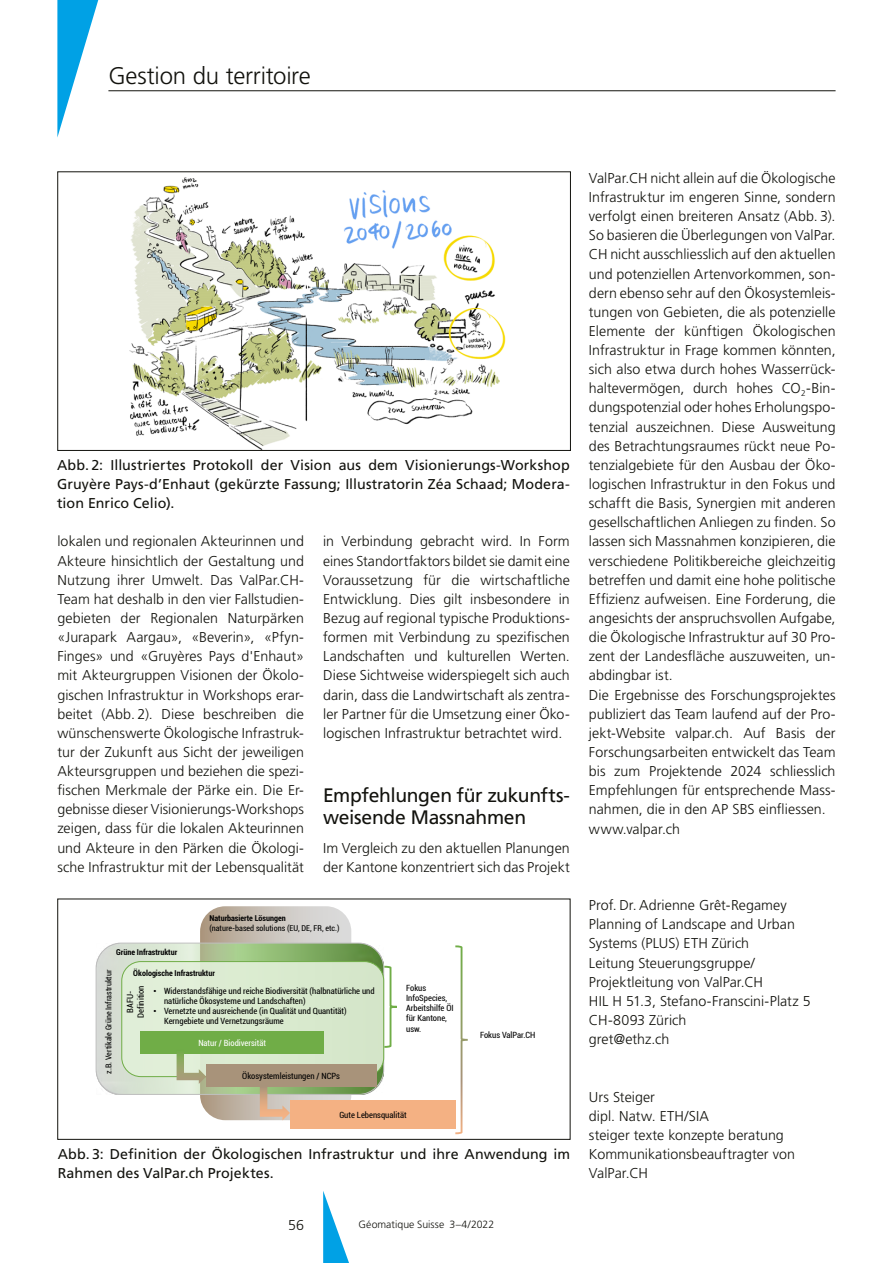
<style>
.page{position:relative;width:893px;height:1263px;background:#fff}
.page>*{position:absolute;margin:0;border:0;box-sizing:border-box;transform-origin:0 0}
.t1{font:300 24px "Frutiger LT Std";letter-spacing:-.01em;color:#12120d}
.t2{font:19.5px/22.4px "Frutiger LT Std";letter-spacing:-.015em;color:#12120d}
.t3{font:300 14.25px/19.2px "Frutiger LT Std";letter-spacing:.005em;color:#12120d}
.t4{font:14.25px/19.2px "Frutiger LT Std";letter-spacing:.005em;color:#12120d;text-align:justify}
.t5{font:300 10.5px "Frutiger LT Std";color:#12120d}
.t6{font:condensed 8.55px/10.4px "Roboto";color:#000}
.t7{font:condensed 8.55px "Roboto";color:#fff}
.t8{font:condensed 8.1px "Roboto";color:#000}
.t9{font:700 condensed 8.1px "Roboto";color:#000}
.s1{font-family:"Arial";font-stretch:normal}
</style>
<div class="page">
<svg style="left:57px;top:0;width:42px;height:138px"></svg>
<svg style="left:323px;top:1191px;width:26px;height:72px"></svg>
<hr style="left:108px;top:90px;width:728px;height:1px;background:#12120d">
<img style="left:96px;top:943px;width:288px;height:151px">
<div style="left:122px;top:961px;width:262px;height:115px;background:#e2f0d9;border-radius:19px;opacity:.9"></div>
<div style="left:140px;top:1032px;width:184px;height:22px;background:#70ad47"></div>
<div style="left:206px;top:1065px;width:170px;height:22px;background:#a8937a"></div>
<div style="left:290px;top:1101px;width:166px;height:28px;background:#f4b183"></div>
<svg style="left:177px;top:906px;width:174px;height:214px"></svg>
<svg style="left:382px;top:965px;width:15px;height:84px"></svg>
<svg style="left:455px;top:945px;width:13px;height:189px"></svg>
<div style="left:57px;top:899px;width:513px;height:241px;border:1px solid #12120d"></div>
<img style="left:129px;top:177px;width:377px;height:272px">
<div style="left:57px;top:171px;width:514px;height:280px;border:1px solid #12120d"></div>
<h1 class="t1" style="left:108px;top:62px;width:204px">Gestion du territoire</h1>
<p class="t4" style="left:57px;top:455px;width:514px">Abb. 2: Illustriertes Protokoll der Vision aus dem Visionierungs-Workshop Gruyère Pays-d’Enhaut (gekürzte Fassung; Illustratorin Zéa Schaad; Modera&shy;tion Enrico Celio).</p>
<p class="t3" style="left:57px;top:532px;width:248px;text-align:justify">lokalen und regionalen Akteurinnen und Akteure hinsichtlich der Gestaltung und Nutzung ihrer Umwelt. Das ValPar.CH-Team hat deshalb in den vier Fallstudien&shy;gebieten der Regionalen Naturpärken «Jurapark Aargau», «Beverin», «Pfyn-Finges» und «Gruyères Pays d'Enhaut» mit Akteurgruppen Visionen der Ökolo&shy;gischen Infrastruktur in Workshops erar&shy;beitet (Abb. 2). Diese beschreiben die wünschenswerte Ökologische Infrastruk&shy;tur der Zukunft aus Sicht der jeweiligen Akteursgruppen und beziehen die spezi&shy;fischen Merkmale der Pärke ein. Die Er&shy;gebnisse dieser Visionierungs-Workshops zeigen, dass für die lokalen Akteurinnen und Akteure in den Pärken die Ökologi&shy;sche Infrastruktur mit der Lebensqualität</p>
<p class="t3" style="left:323px;top:532px;width:248px;text-align:justify">in Verbindung gebracht wird. In Form eines Standortfaktors bildet sie damit eine Voraussetzung für die wirtschaftliche Entwicklung. Dies gilt insbesondere in Bezug auf regional typische Produktions&shy;formen mit Verbindung zu spezifischen Landschaften und kulturellen Werten.<br>Diese Sichtweise widerspiegelt sich auch darin, dass die Landwirtschaft als zentra&shy;ler Partner für die Umsetzung einer Öko&shy;logischen Infrastruktur betrachtet wird.</p>
<h2 class="t2" style="left:323px;top:784px;width:248px">Empfehlungen für zukunfts&shy;weisende Massnahmen</h2>
<p class="t3" style="left:323px;top:838px;width:248px">Im Vergleich zu den aktuellen Planungen der Kantone konzentriert sich das Projekt</p>
<p class="t9" style="left:209px;top:912px;width:78px">Naturbasierte Lösungen</p>
<p class="t8" style="left:209px;top:922px;width:132px">(nature-based solutions (EU, DE, FR, etc.)</p>
<p class="t9" style="left:116px;top:946px;width:62px">Grüne Infrastruktur</p>
<p class="t6" style="left:164px;top:985px;width:212px;text-indent:-11px"><span class="s1">•</span> Widerstandsfähige und reiche Biodiversität (halbnatürliche und natürliche Ökosysteme und Landschaften)</p>
<p class="t6" style="left:164px;top:1005px;width:184px;text-indent:-11px"><span class="s1">•</span> Vernetzte und ausreichende (in Qualität und Quantität)<br>Kerngebiete und Vernetzungsräume</p>
<p class="t9" style="left:133px;top:968px;width:83px">Ökologische Infrastruktur</p>
<p class="t6" style="left:125px;top:1018px;width:34px;text-align:center;rotate:-90deg">BAFU-<br>Definition</p>
<p class="t8" style="left:103px;top:1074px;width:105px;rotate:-90deg">z.B. Vertikale Grüne Infrastruktur</p>
<p class="t7" style="left:198px;top:1037px;width:69px">Natur / Biodiversität</p>
<p class="t6" style="left:242px;top:1070px;width:99px">Ökosystemleistungen / NCPs</p>
<p class="t6" style="left:406px;top:982px;width:49px">Fokus<br>InfoSpecies,<br>Arbeitshilfe ÖI für Kantone, usw.</p>
<p class="t6" style="left:339px;top:1109px;width:69px">Gute Lebensqualität</p>
<p class="t6" style="left:480px;top:1030px;width:57px">Fokus ValPar.CH</p>
<p class="t4" style="left:58px;top:1144px;width:514px">Abb. 3: Definition der Ökologischen Infrastruktur und ihre Anwendung im<br>Rahmen des ValPar.ch Projektes.</p>
<p class="t3" style="left:288px;top:1216px;width:17px">56</p>
<p class="t5" style="left:359px;top:1218px;width:137px">Géomatique Suisse 3–4/2022</p>
<p class="t3" style="left:589px;top:169px;width:248px">ValPar.CH nicht allein auf die Ökologische Infrastruktur im engeren Sinne, sondern verfolgt einen breiteren Ansatz (Abb. 3).<br>So basieren die Überlegungen von ValPar.<br>CH nicht ausschliesslich auf den aktuellen und potenziellen Artenvorkommen, son&shy;dern ebenso sehr auf den Ökosystemleis&shy;tungen von Gebieten, die als potenzielle Elemente der künftigen Ökologischen Infrastruktur in Frage kommen könnten, sich also etwa durch hohes Wasserrück&shy;haltevermögen, durch hohes CO<sub>2</sub>-Bin&shy;dungspotenzial oder hohes Erholungspo&shy;tenzial auszeichnen. Diese Ausweitung des Betrachtungsraumes rückt neue Po&shy;tenzialgebiete für den Ausbau der Öko&shy;logischen Infrastruktur in den Fokus und schafft die Basis, Synergien mit anderen gesellschaftlichen Anliegen zu finden. So lassen sich Massnahmen konzipieren, die verschiedene Politikbereiche gleichzeitig betreffen und damit eine hohe politische Effizienz aufweisen. Eine Forderung, die angesichts der anspruchsvollen Aufgabe, die Ökologische Infrastruktur auf 30 Pro&shy;zent der Landesfläche auszuweiten, un&shy;abdingbar ist.<br>Die Ergebnisse des Forschungsprojektes publiziert das Team laufend auf der Pro&shy;jekt-Website valpar.ch. Auf Basis der Forschungsarbeiten entwickelt das Team bis zum Projektende 2024 schliesslich Empfehlungen für entsprechende Mass&shy;nahmen, die in den AP SBS einfliessen. www.valpar.ch</p>
<p class="t3" style="left:589px;top:896px;width:223px">Prof. Dr. Adrienne Grêt-Regamey<br>Planning of Landscape and Urban<br>Systems (PLUS) ETH Zürich<br>Leitung Steuerungsgruppe/<br>Projektleitung von ValPar.CH<br>HIL H 51.3, Stefano-Franscini-Platz 5<br>CH-8093 Zürich<br>gret@ethz.ch</p>
<p class="t3" style="left:589px;top:1087px;width:208px">Urs Steiger<br>dipl. Natw. ETH/SIA<br>steiger texte konzepte beratung<br>Kommunikationsbeauftragter von<br>ValPar.CH</p>
</div>
